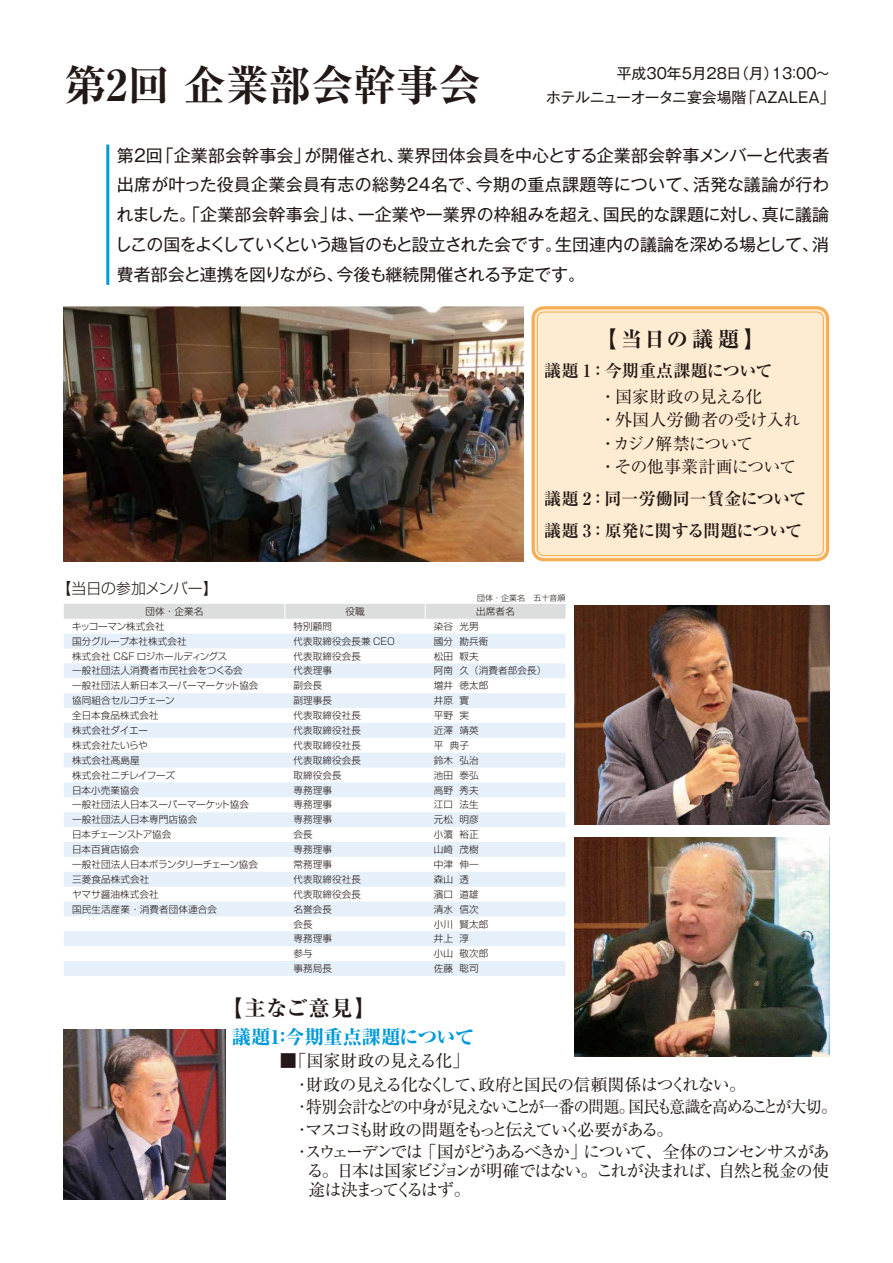
<style>
.page{position:relative;width:893px;height:1263px;background:#fff}
.page>*{position:absolute;margin:0;border:0;box-sizing:border-box;transform-origin:0 0}
.t1{font:700 expanded 42.45px "Ryumin Pro";color:#221815}
.t2{font:700 expanded 21.3px "Ryumin Pro";letter-spacing:.075em;color:#221815}
.t3{font:800 19.2px "Ryumin Pro";color:#0099d9}
.t4{font:16.95px/29.7px "Gothic MB101 Pro";letter-spacing:-.035em;color:#221815;text-align:justify}
.t5{font:16.95px/22.6px "Ryumin Pro";letter-spacing:-.11em;color:#221815}
.t6{font:700 16.95px/32px "Ryumin Pro";color:#221815}
.t7{font:16.95px/19.2px "Ryumin Pro";letter-spacing:-.115em;color:#221815}
.t8{font:16.95px/23.4px "Ryumin Pro";letter-spacing:-.025em;color:#221815}
.t9{font:14.85px/24px "Gothic MB101 Pro";color:#221815;text-align:right}
.t10{font:300 14.85px "Shin Go Pro";letter-spacing:-.01em;color:#221815}
.t11{font:300 9.6px "Shin Go Pro";letter-spacing:.01em;color:#221815}
.t12{font:300 9.6px "Shin Go Pro";letter-spacing:-.01em;color:#221815}
.t13{font:300 9.6px "Shin Go Pro";letter-spacing:-.02em;color:#221815}
.t14{font:300 9.6px "Shin Go Pro";letter-spacing:-.03em;color:#221815}
.t15{font:300 9.6px "Shin Go Pro";letter-spacing:-.035em;color:#221815}
.t16{font:300 7.95px "Shin Go Pro";letter-spacing:.01em;color:#221815}
</style>
<div class="page">
<hr style="left:106px;top:145px;width:3px;height:140px;background:#0099d9">
<img style="left:64px;top:306px;width:459px;height:255px">
<img style="left:574px;top:606px;width:255px;height:219px">
<img style="left:574px;top:838px;width:255px;height:219px">
<img style="left:64px;top:1029px;width:161px;height:170px">
<div style="left:533px;top:308px;width:295px;height:252px;background:#feecd2;border-radius:11px"></div>
<div style="left:531px;top:306px;width:298px;height:255px;border:3px solid #f6ae54;border-radius:11px"></div>
<div style="left:537px;top:311px;width:287px;height:245px;border:1px solid #f6ae54;border-radius:7px"></div>
<svg style="left:64px;top:634px;width:502px;height:342px;fill:#e9f2fa"></svg>
<div style="left:64px;top:604px;width:502px;height:15px;background:#dcdddd"></div>
<h1 class="t1" style="left:64px;top:52px;width:419px">第2回 企業部会幹事会</h1>
<h3 class="t9" style="left:546px;top:59px;width:290px">　平成30年5月28日（月）13：00～<br>ホテルニューオータニ宴会場階「AZALEA」</h3>
<p class="t4" style="left:115px;top:138px;width:716px">第2回「企業部会幹事会」が開催され、業界団体会員を中心とする企業部会幹事メンバーと代表者出席が叶った役員企業会員有志の総勢24名で、今期の重点課題等について、活発な議論が行われました。「企業部会幹事会」は、一企業や一業界の枠組みを超え、国民的な課題に対し、真に議論しこの国をよくしていくという趣旨のもと設立された会です。生団連内の議論を深める場として、消費者部会と連携を図りながら、今後も継続開催される予定です。</p>
<h3 class="t10" style="left:56px;top:576px;width:163px">【当日の参加メンバー】</h3>
<h2 class="t2" style="left:595px;top:322px;width:171px">【当日の議題】</h2>
<h3 class="t6" style="left:544px;top:354px;width:230px">議題 1：今期重点課題について</h3>
<h3 class="t8" style="left:600px;top:384px;width:202px">・国家財政の見える化<br>・外国人労働者の受け入れ・カジノ解禁について<br>・その他事業計画について</h3>
<h3 class="t6" style="left:544px;top:482px;width:263px">議題 2：同一労働同一賃金について議題 3：原発に関する問題について</h3>
<p class="t16" style="left:477px;top:591px;width:90px">団体･企業名　五十音順</p>
<p class="t11" style="left:145px;top:603px;width:59px">団体･企業名</p>
<p class="t11" style="left:345px;top:603px;width:21px">役職</p>
<p class="t11" style="left:476px;top:603px;width:40px">出席者名</p>
<p class="t13" style="left:72px;top:618px;width:94px">キッコーマン株式会社</p>
<p class="t11" style="left:293px;top:618px;width:40px">特別顧問</p>
<p class="t11" style="left:434px;top:618px;width:47px">染谷 光男</p>
<p class="t11" style="left:72px;top:633px;width:116px">国分グループ本社株式会社</p>
<p class="t11" style="left:293px;top:633px;width:103px">代表取締役会長兼 CEO</p>
<p class="t11" style="left:434px;top:633px;width:56px">國分 勘兵衛</p>
<p class="t14" style="left:72px;top:648px;width:157px">株式会社 C&amp;F ロジホールディングス</p>
<p class="t11" style="left:293px;top:648px;width:69px">代表取締役会長</p>
<p class="t11" style="left:434px;top:648px;width:47px">松田 靫夫</p>
<p class="t11" style="left:72px;top:663px;width:172px">一般社団法人消費者市民社会をつくる会</p>
<p class="t11" style="left:293px;top:663px;width:40px">代表理事</p>
<p class="t11" style="left:434px;top:663px;width:114px">阿南 久（消費者部会長）</p>
<p class="t12" style="left:72px;top:678px;width:188px">一般社団法人新日本スーパーマーケット協会</p>
<p class="t11" style="left:293px;top:678px;width:30px">副会長</p>
<p class="t11" style="left:434px;top:678px;width:56px">増井 徳太郎</p>
<p class="t13" style="left:72px;top:693px;width:104px">協同組合セルコチェーン</p>
<p class="t11" style="left:293px;top:693px;width:40px">副理事長</p>
<p class="t11" style="left:434px;top:693px;width:37px">井原 實</p>
<p class="t11" style="left:72px;top:708px;width:88px">全日本食品株式会社</p>
<p class="t11" style="left:293px;top:708px;width:69px">代表取締役社長</p>
<p class="t11" style="left:434px;top:708px;width:37px">平野 実</p>
<p class="t12" style="left:72px;top:722px;width:77px">株式会社ダイエー</p>
<p class="t11" style="left:293px;top:722px;width:69px">代表取締役社長</p>
<p class="t11" style="left:434px;top:722px;width:47px">近澤 靖英</p>
<p class="t12" style="left:72px;top:737px;width:77px">株式会社たいらや</p>
<p class="t11" style="left:293px;top:737px;width:69px">代表取締役社長</p>
<p class="t11" style="left:434px;top:737px;width:37px">平 典子</p>
<p class="t11" style="left:72px;top:752px;width:69px">株式会社髙島屋</p>
<p class="t11" style="left:293px;top:752px;width:69px">代表取締役会長</p>
<p class="t11" style="left:434px;top:752px;width:47px">鈴木 弘治</p>
<p class="t12" style="left:72px;top:767px;width:104px">株式会社ニチレイフーズ</p>
<p class="t11" style="left:293px;top:767px;width:50px">取締役会長</p>
<p class="t11" style="left:434px;top:767px;width:47px">池田 泰弘</p>
<p class="t11" style="left:72px;top:782px;width:69px">日本小売業協会</p>
<p class="t11" style="left:293px;top:782px;width:40px">専務理事</p>
<p class="t11" style="left:434px;top:782px;width:47px">高野 秀夫</p>
<p class="t12" style="left:72px;top:797px;width:178px">一般社団法人日本スーパーマーケット協会</p>
<p class="t11" style="left:293px;top:797px;width:40px">専務理事</p>
<p class="t11" style="left:434px;top:797px;width:47px">江口 法生</p>
<p class="t11" style="left:72px;top:812px;width:127px">一般社団法人日本専門店協会</p>
<p class="t11" style="left:293px;top:812px;width:40px">専務理事</p>
<p class="t11" style="left:434px;top:812px;width:47px">元松 明彦</p>
<p class="t15" style="left:72px;top:827px;width:101px">日本チェーンストア協会</p>
<p class="t11" style="left:293px;top:827px;width:21px">会長</p>
<p class="t11" style="left:434px;top:827px;width:47px">小濵 裕正</p>
<p class="t11" style="left:72px;top:842px;width:69px">日本百貨店協会</p>
<p class="t11" style="left:293px;top:842px;width:40px">専務理事</p>
<p class="t11" style="left:434px;top:842px;width:47px">山崎 茂樹</p>
<p class="t13" style="left:72px;top:856px;width:187px">一般社団法人日本ボランタリーチェーン協会</p>
<p class="t11" style="left:293px;top:856px;width:40px">常務理事</p>
<p class="t11" style="left:434px;top:856px;width:47px">中津 伸一</p>
<p class="t11" style="left:72px;top:871px;width:79px">三菱食品株式会社</p>
<p class="t11" style="left:293px;top:871px;width:69px">代表取締役社長</p>
<p class="t11" style="left:434px;top:871px;width:37px">森山 透</p>
<p class="t11" style="left:72px;top:886px;width:88px">ヤマサ醤油株式会社</p>
<p class="t11" style="left:293px;top:886px;width:69px">代表取締役会長</p>
<p class="t11" style="left:434px;top:886px;width:47px">濱口 道雄</p>
<p class="t11" style="left:72px;top:901px;width:146px">国民生活産業･消費者団体連合会</p>
<p class="t11" style="left:293px;top:901px;width:40px">名誉会長</p>
<p class="t11" style="left:434px;top:901px;width:47px">清水 信次</p>
<p class="t11" style="left:293px;top:916px;width:21px">会長</p>
<p class="t11" style="left:434px;top:916px;width:56px">小川 賢太郎</p>
<p class="t11" style="left:293px;top:931px;width:40px">専務理事</p>
<p class="t11" style="left:434px;top:931px;width:37px">井上 淳</p>
<p class="t11" style="left:293px;top:946px;width:21px">参与</p>
<p class="t11" style="left:434px;top:946px;width:56px">小山 敬次郎</p>
<p class="t11" style="left:293px;top:961px;width:40px">事務局長</p>
<p class="t11" style="left:434px;top:961px;width:47px">佐藤 聡司</p>
<h2 class="t2" style="left:221px;top:991px;width:157px">【主なご意見】</h2>
<h3 class="t3" style="left:232px;top:1021px;width:244px">議題1：今期重点課題について</h3>
<h3 class="t5" style="left:298px;top:1049px;width:541px;text-indent:-18px">■「国家財政の見える化」<br>･財政の見える化なくして、政府と国民の信頼関係はつくれない。<br>･特別会計などの中身が見えないことが一番の問題。国民も意識を高めることが大切。･マスコミも財政の問題をもっと伝えていく必要がある。<br>･スウェーデンでは「国がどうあるべきか」について、全体のコンセンサスがあ</h3>
<h3 class="t7" style="left:307px;top:1160px;width:524px">る。日本は国家ビジョンが明確ではない。これが決まれば、自然と税金の使途は決まってくるはず。</h3>
</div>
